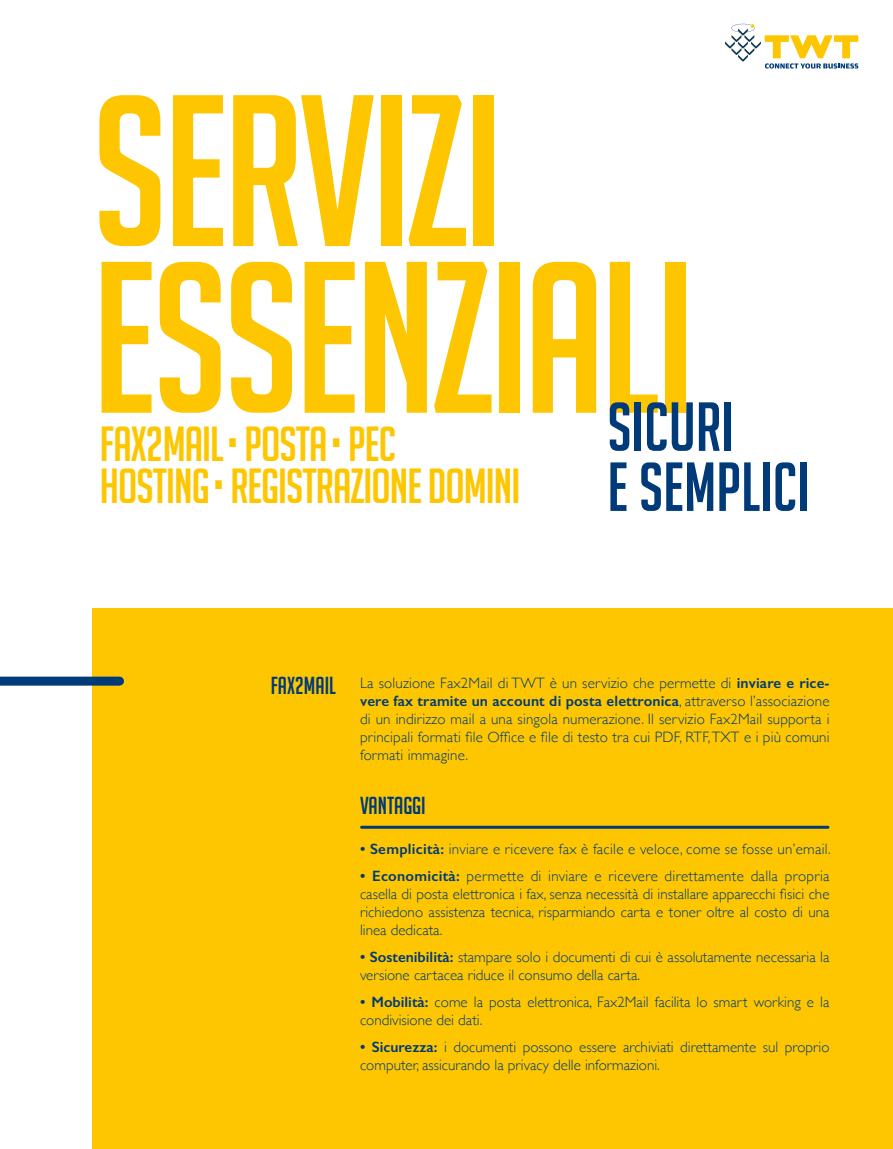
<style>
.page{position:relative;width:893px;height:1149px;background:#fff}
.page>*{position:absolute;margin:0;border:0;box-sizing:border-box;transform-origin:0 0}
.t1{font:210px/166.5px "Big Noodle Titling";letter-spacing:-.02em;color:#fdc600}
.t2{font:67.5px/60px "Big Noodle Titling";color:#003a78}
.t3{font:48px/42px "Big Noodle Titling";letter-spacing:-.02em;color:#fdc600}
.t4{font:24px "Big Noodle Titling";color:#003a78}
.t5{font:300 15px/18px "Gill Sans";color:#003a78}
.t6{font:300 15px "Gill Sans";letter-spacing:.02em;color:#003a78}
.s1{font-family:"Big Noodle Titling";font-weight:400;font-size:24px}
.s2{font-weight:600}
</style>
<div class="page">
<svg style="left:725px;top:24px;width:133px;height:45px"></svg>
<div style="left:92px;top:608px;width:801px;height:540px;background:#fdc600"></div>
<hr style="left:362px;top:825px;width:466px;height:3px;background:#003a78">
<div style="left:0;top:676px;width:120px;height:9px;background:#003a78"></div>
<h1 class="t1" style="left:92px;top:88px;width:604px">SERVIZI<br>ESSENZIALI</h1>
<h2 class="t2" style="left:607px;top:396px;width:204px">SICURI<br>E SEMPLICI</h2>
<h3 class="t3" style="left:100px;top:423px;width:422px">FAX2MAIL • POSTA • PEC<br>HOSTING • REGISTRAZIONE DOMINI</h3>
<p class="t5" style="left:360px;top:672px;width:471px;text-align:justify;text-indent:-89px"><span class="s1">FAX2MAIL</span> La soluzione Fax2Mail di TWT è un servizio che permette di <span class="s2">inviare e rice&shy;vere fax tramite un account di posta elettronica</span>, attraverso l’associazione di un indirizzo mail a una singola numerazione. Il servizio Fax2Mail supporta i principali formati file Office e file di testo tra cui PDF, RTF, TXT e i più comuni formati immagine.</p>
<h3 class="t4" style="left:360px;top:791px;width:67px">VANTAGGI</h3>
<p class="t6" style="left:360px;top:837px;width:472px"><span class="s2">• Semplicità:</span> inviare e ricevere fax è facile e veloce, come se fosse un’email.</p>
<p class="t5" style="left:360px;top:866px;width:471px;text-align:justify"><span class="s2">• Economicità:</span> permette di inviare e ricevere direttamente dalla propria casella di posta elettronica i fax, senza necessità di installare apparecchi fisici che richiedono assistenza tecnica, risparmiando carta e toner oltre al costo di una linea dedicata.</p>
<p class="t5" style="left:360px;top:947px;width:471px"><span class="s2">• Sostenibilità:</span> stampare solo i documenti di cui è assolutamente necessaria la versione cartacea riduce il consumo della carta.</p>
<p class="t5" style="left:360px;top:992px;width:471px"><span class="s2">• Mobilità:</span> come la posta elettronica, Fax2Mail facilita lo smart working e la condivisione dei dati.</p>
<p class="t5" style="left:360px;top:1037px;width:471px"><span class="s2">• Sicurezza:</span> i documenti possono essere archiviati direttamente sul proprio computer, assicurando la privacy delle informazioni.</p>
</div>
